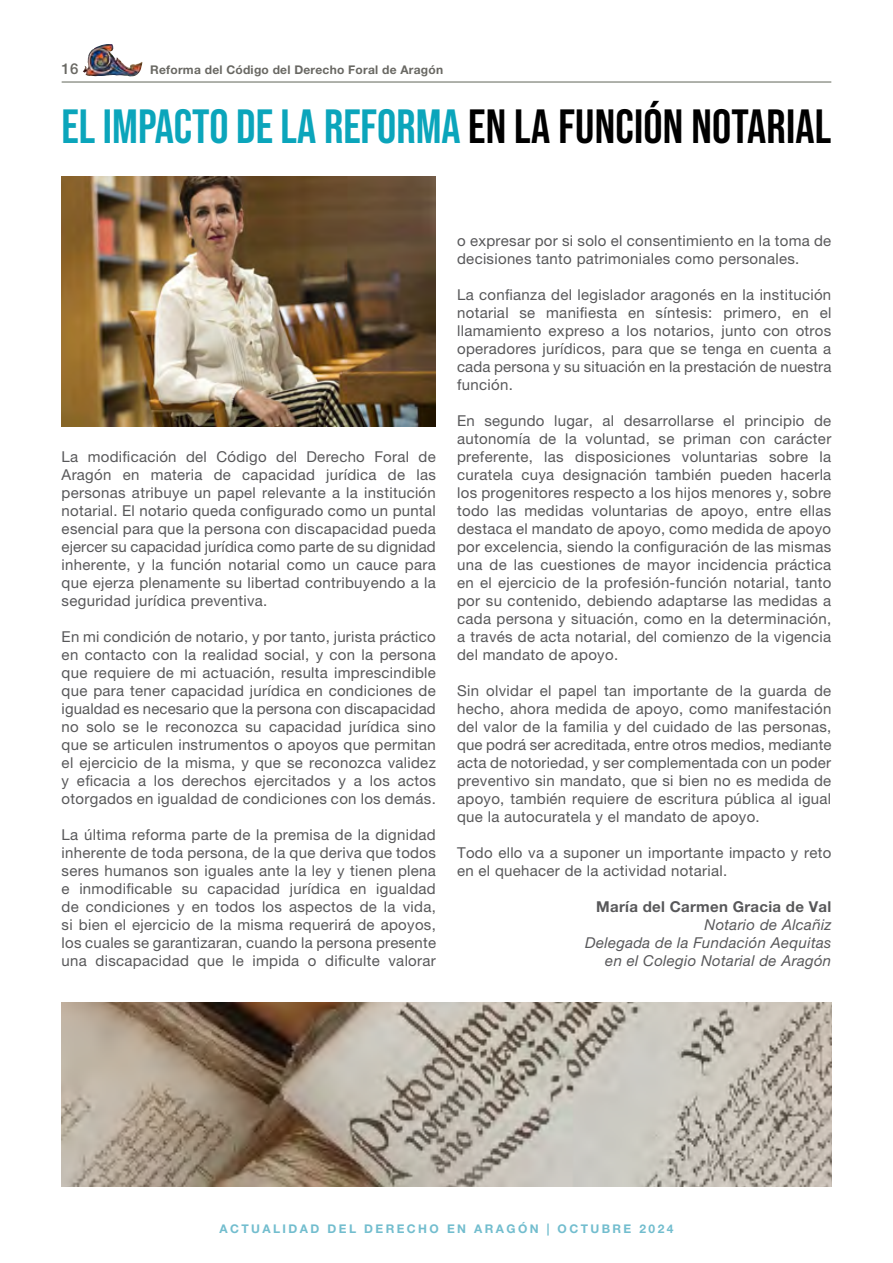
<style>
.page{position:relative;width:893px;height:1263px;background:#fff}
.page>*{position:absolute;margin:0;border:0;box-sizing:border-box;transform-origin:0 0}
.t1{font:700 48px "Bebas Neue Pro";color:#0ba5bb}
.t2{font:15px/18px "Helvetica Neue LT Pro";letter-spacing:.02em;color:#58585a;text-align:justify}
.t3{font:italic 15px/18px "Helvetica Neue LT Pro";letter-spacing:.02em;color:#58585a;text-align:right}
.t4{font:700 15px "Helvetica Neue LT Pro";letter-spacing:.02em;color:#58585a}
.t5{font:500 15px "Helvetica Neue LT Pro";color:#696863}
.t6{font:700 12px "Helvetica Neue LT Pro";letter-spacing:.2em;color:#72bdce}
.t7{font:700 12px "Helvetica Neue LT Pro";letter-spacing:.02em;color:#696863}
.s1{color:#000}
</style>
<div class="page">
<hr style="left:62px;top:81px;width:769px;height:2px;background:#72776b">
<img style="left:83px;top:47px;width:59px;height:30px">
<img style="left:62px;top:177px;width:374px;height:250px">
<img style="left:62px;top:1002px;width:769px;height:184px">
<p class="t5" style="left:62px;top:60px;width:18px">16</p>
<p class="t7" style="left:150px;top:63px;width:294px">Reforma del Código del Derecho Foral de Aragón</p>
<h1 class="t1" style="left:62px;top:99px;width:771px">EL IMPACTO DE LA REFORMA <span class="s1">EN LA FUNCIÓN NOTARIAL</span></h1>
<p class="t2" style="left:62px;top:448px;width:376px">La modificación del Código del Derecho Foral de Aragón en materia de capacidad jurídica de las personas atribuye un papel relevante a la institución notarial. El notario queda configurado como un puntal esencial para que la persona con discapacidad pueda ejercer su capacidad jurídica como parte de su dignidad inherente, y la función notarial como un cauce para que ejerza plenamente su libertad contribuyendo a la seguridad jurídica preventiva.</p>
<p class="t2" style="left:62px;top:628px;width:376px">En mi condición de notario, y por tanto, jurista práctico en contacto con la realidad social, y con la persona que requiere de mi actuación, resulta imprescindible que para tener capacidad jurídica en condiciones de igualdad es necesario que la persona con discapacidad no solo se le reconozca su capacidad jurídica sino que se articulen instrumentos o apoyos que permitan el ejercicio de la misma, y que se reconozca validez y eficacia a los derechos ejercitados y a los actos otorgados en igualdad de condiciones con los demás.</p>
<p class="t2" style="left:62px;top:826px;width:376px">La última reforma parte de la premisa de la dignidad inherente de toda persona, de la que deriva que todos seres humanos son iguales ante la ley y tienen plena e inmodificable su capacidad jurídica en igualdad de condiciones y en todos los aspectos de la vida, si bien el ejercicio de la misma requerirá de apoyos, los cuales se garantizaran, cuando la persona presente una discapacidad que le impida o dificulte valorar</p>
<p class="t2" style="left:457px;top:232px;width:376px">o expresar por si solo el consentimiento en la toma de decisiones tanto patrimoniales como personales.</p>
<p class="t2" style="left:457px;top:286px;width:376px">La confianza del legislador aragonés en la institución notarial se manifiesta en síntesis: primero, en el llamamiento expreso a los notarios, junto con otros operadores jurídicos, para que se tenga en cuenta a cada persona y su situación en la prestación de nuestra función.</p>
<p class="t2" style="left:457px;top:412px;width:376px">En segundo lugar, al desarrollarse el principio de autonomía de la voluntad, se priman con carácter preferente, las disposiciones voluntarias sobre la curatela cuya designación también pueden hacerla los progenitores respecto a los hijos menores y, sobre todo las medidas voluntarias de apoyo, entre ellas destaca el mandato de apoyo, como medida de apoyo por excelencia, siendo la configuración de las mismas una de las cuestiones de mayor incidencia práctica en el ejercicio de la profesión-función notarial, tanto por su contenido, debiendo adaptarse las medidas a cada persona y situación, como en la determinación, a través de acta notarial, del comienzo de la vigencia del mandato de apoyo.</p>
<p class="t2" style="left:457px;top:682px;width:376px">Sin olvidar el papel tan importante de la guarda de hecho, ahora medida de apoyo, como manifestación del valor de la familia y del cuidado de las personas, que podrá ser acreditada, entre otros medios, mediante acta de notoriedad, y ser complementada con un poder preventivo sin mandato, que si bien no es medida de apoyo, también requiere de escritura pública al igual que la autocuratela y el mandato de apoyo.</p>
<p class="t2" style="left:457px;top:844px;width:376px">Todo ello va a suponer un importante impacto y reto en el quehacer de la actividad notarial.</p>
<p class="t4" style="left:596px;top:897px;width:237px">María del Carmen Gracia de Val</p>
<p class="t3" style="left:585px;top:915px;width:248px">Notario de Alcañiz<br>Delegada de la Fundación Aequitas en el Colegio Notarial de Aragón</p>
<p class="t6" style="left:220px;top:1221px;width:455px">ACTUALIDAD DEL DERECHO EN ARAGÓN | OCTUBRE 2024</p>
</div>
